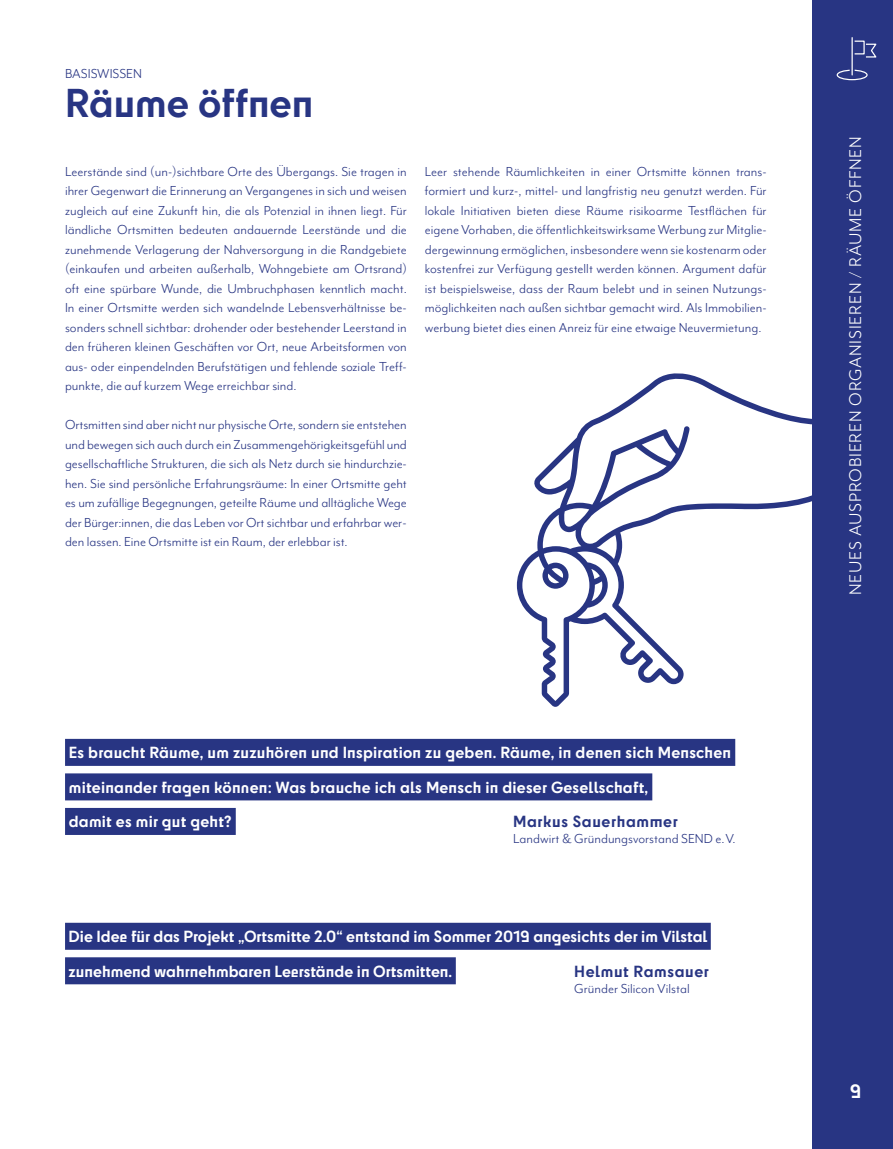
<style>
.page{position:relative;width:893px;height:1149px;background:#fff}
.page>*{position:absolute;margin:0;border:0;box-sizing:border-box;transform-origin:0 0}
.t1{font:700 37.5px "Cy";color:#283583}
.t2{font:19.5px "Mr Eaves Mod OT";letter-spacing:.04em;color:#fff}
.t3{font:700 18px "Cy";color:#fff}
.t4{font:15px/19.5px "Mr Eaves Mod OT";color:#283583;text-align:justify}
.t5{font:700 15px "Cy";letter-spacing:.005em;color:#fff}
.t6{font:700 15px "Cy";letter-spacing:.04em;color:#283583}
</style>
<div class="page">
<div style="left:812px;top:0;width:81px;height:1148px;background:#283583"></div>
<div style="left:65px;top:922px;width:646px;height:27px;background:#283583"></div>
<div style="left:65px;top:956px;width:391px;height:27px;background:#283583"></div>
<div style="left:65px;top:738px;width:670px;height:27px;background:#283583"></div>
<div style="left:65px;top:773px;width:587px;height:27px;background:#283583"></div>
<div style="left:65px;top:807px;width:171px;height:27px;background:#283583"></div>
<div style="left:837px;top:70px;width:31px;height:10px;border:1px solid #fff;border-radius:50%"></div>
<svg style="left:854px;top:40px;width:23px;height:18px"></svg>
<div style="left:850px;top:58px;width:5px;height:17px;background:#283583"></div>
<hr style="left:851px;top:38px;width:2px;height:37px;background:#fff">
<svg style="left:517px;top:373px;width:295px;height:333px"></svg>
<p class="t4" style="left:65px;top:64px;width:79px">BASISWISSEN</p>
<h1 class="t1" style="left:65px;top:74px;width:250px">Räume öffnen</h1>
<p class="t4" style="left:65px;top:161px;width:343px">Leerstände sind (un-)sichtbare Orte des Übergangs. Sie tragen in ihrer Gegenwart die Erinnerung an Vergangenes in sich und weisen zugleich auf eine Zukunft hin, die als Potenzial in ihnen liegt. Für ländliche Ortsmitten bedeuten andauernde Leerstände und die zunehmende Verlagerung der Nahversorgung in die Randgebiete (einkaufen und arbeiten außerhalb, Wohngebiete am Ortsrand) oft eine spürbare Wunde, die Umbruchphasen kenntlich macht.<br>In einer Ortsmitte werden sich wandelnde Lebensverhältnisse be&shy;sonders schnell sichtbar: drohender oder bestehender Leerstand in den früheren kleinen Geschäften vor Ort, neue Arbeitsformen von aus- oder einpendelnden Berufstätigen und fehlende soziale Treff&shy;punkte, die auf kurzem Wege erreichbar sind.</p>
<p class="t4" style="left:65px;top:415px;width:343px">Ortsmitten sind aber nicht nur physische Orte, sondern sie entstehen und bewegen sich auch durch ein Zusammengehörigkeitsgefühl und gesellschaftliche Strukturen, die sich als Netz durch sie hindurchzie&shy;hen. Sie sind persönliche Erfahrungsräume: In einer Ortsmitte geht es um zufällige Begegnungen, geteilte Räume und alltägliche Wege der Bürger:innen, die das Leben vor Ort sichtbar und erfahrbar wer&shy;den lassen. Eine Ortsmitte ist ein Raum, der erlebbar ist.</p>
<p class="t4" style="left:425px;top:161px;width:343px">Leer stehende Räumlichkeiten in einer Ortsmitte können trans&shy;formiert und kurz-, mittel- und langfristig neu genutzt werden. Für lokale Initiativen bieten diese Räume risikoarme Testflächen für eigene Vorhaben, die öffentlichkeitswirksame Werbung zur Mitglie&shy;dergewinnung ermöglichen, insbesondere wenn sie kostenarm oder kostenfrei zur Verfügung gestellt werden können. Argument dafür ist beispielsweise, dass der Raum belebt und in seinen Nutzungs&shy;möglichkeiten nach außen sichtbar gemacht wird. Als Immobilien&shy;werbung bietet dies einen Anreiz für eine etwaige Neuvermietung.</p>
<p class="t5" style="left:69px;top:741px;width:664px">Es braucht Räume, um zuzuhören und Inspiration zu geben. Räume, in denen sich Menschen</p>
<p class="t5" style="left:69px;top:775px;width:581px">miteinander fragen können: Was brauche ich als Mensch in dieser Gesellschaft,</p>
<p class="t5" style="left:69px;top:810px;width:164px">damit es mir gut geht?</p>
<p class="t6" style="left:513px;top:809px;width:166px">Markus Sauerhammer</p>
<p class="t4" style="left:513px;top:828px;width:224px">Landwirt &amp; Gründungsvorstand SEND e.V.</p>
<p class="t5" style="left:69px;top:924px;width:640px">Die Idee für das Projekt „Ortsmitte 2.0“ entstand im Sommer 2019 angesichts der im Vilstal</p>
<p class="t5" style="left:69px;top:959px;width:385px">zunehmend wahrnehmbaren Leerstände in Ortsmitten.</p>
<p class="t6" style="left:574px;top:959px;width:136px">Helmut Ramsauer</p>
<p class="t4" style="left:574px;top:978px;width:117px">Gründer Silicon Vilstal</p>
<h2 class="t2" style="left:844px;top:595px;width:460px;rotate:-90deg">NEUES AUSPROBIEREN ORGANISIEREN / RÄUME ÖFFNEN</h2>
<p class="t3" style="left:850px;top:1077px;width:13px">9</p>
</div>
